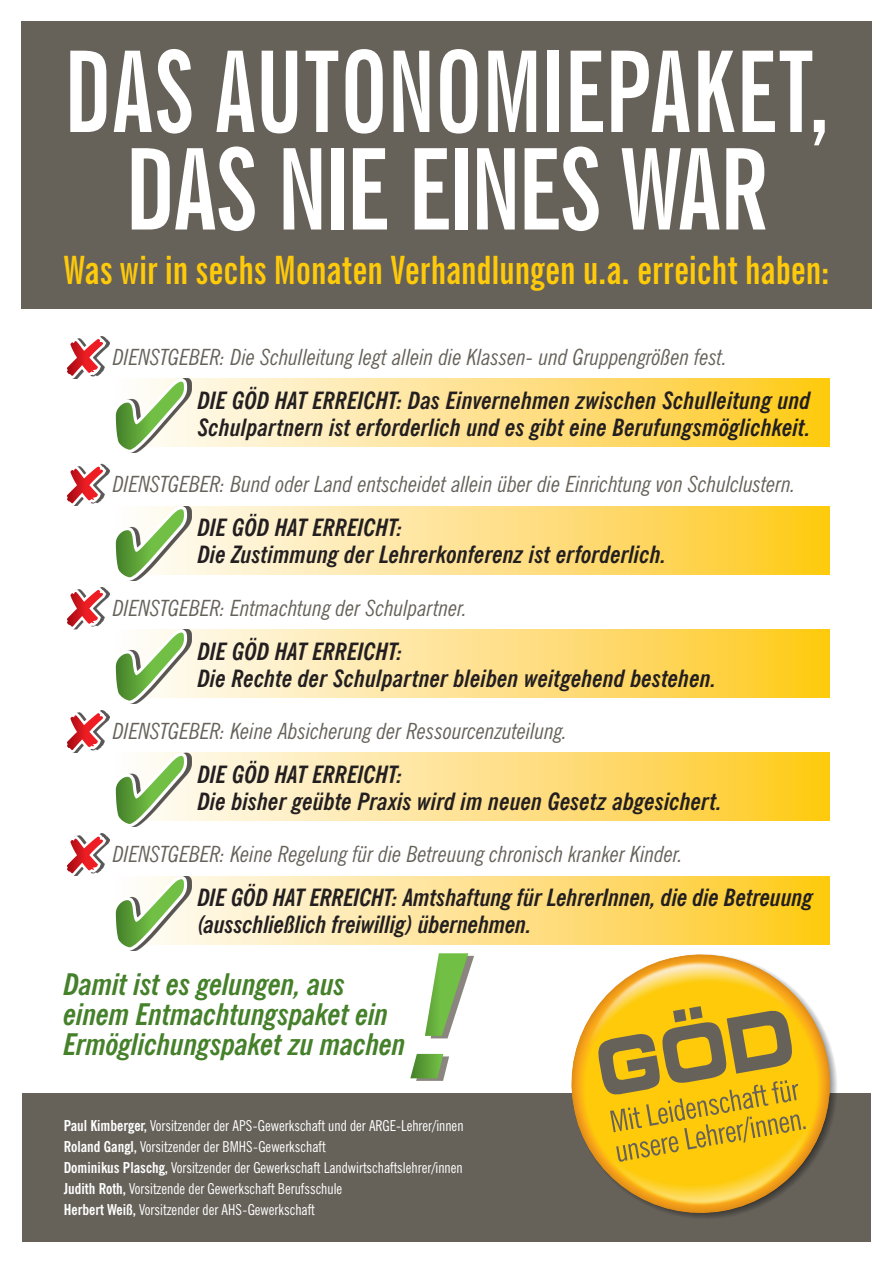
<style>
.page{position:relative;width:893px;height:1263px;background:#fff}
.page>*{position:absolute;margin:0;border:0;box-sizing:border-box;transform-origin:0 0}
.t1{font:700 extra-condensed 112.5px/97.5px "News Gothic BT";letter-spacing:-.01em;color:#fff;text-align:center;scale:.95 1}
.t2{font:700 extra-condensed 39px "News Gothic BT";color:#feca0a}
.t3{font:italic 700 condensed 30px/30px "News Gothic BT";letter-spacing:-.01em;color:#45802a}
.t4{font:italic 700 condensed 24px/27px "News Gothic BT";color:#231f20}
.t5{font:italic condensed 22.5px "News Gothic BT";color:#66625a}
.t6{font:condensed 15px/21px "News Gothic BT";color:#fff}
.s1{font-size:105px}
.s2{font-weight:700}
</style>
<div class="page">
<div style="left:21px;top:21px;width:851px;height:287px;background:#66625a"></div>
<div style="left:22px;top:1093px;width:849px;height:149px;background:#66625a"></div>
<svg style="left:192px;top:378px;width:637px;height:68px;background:#fedf83"></svg>
<img style="left:602px;top:1052px;width:235px;height:166px">
<img style="left:571px;top:954px;width:261px;height:214px">
<svg style="left:597px;top:1006px;width:209px;height:156px;background:#d1aa22"></svg>
<svg style="left:410px;top:953px;width:64px;height:128px"></svg>
<div style="left:117px;top:378px;width:75px;height:75px;background:#231f20;opacity:.75"></div>
<svg style="left:67px;top:336px;width:122px;height:117px"></svg>
<svg style="left:192px;top:506px;width:637px;height:68px;background:#fedf83"></svg>
<div style="left:117px;top:506px;width:75px;height:74px;background:#231f20;opacity:.75"></div>
<svg style="left:192px;top:629px;width:637px;height:68px;background:#fedf83"></svg>
<div style="left:117px;top:629px;width:75px;height:75px;background:#231f20;opacity:.75"></div>
<svg style="left:192px;top:753px;width:637px;height:68px;background:#fedf83"></svg>
<div style="left:117px;top:753px;width:75px;height:74px;background:#231f20;opacity:.75"></div>
<svg style="left:192px;top:876px;width:637px;height:68px;background:#fedf83"></svg>
<div style="left:117px;top:876px;width:75px;height:74px;background:#231f20;opacity:.75"></div>
<svg style="left:67px;top:463px;width:122px;height:488px"></svg>
<h1 class="t1" style="left:64px;top:42px;width:807px">DAS AUTONOMIEPAKET<span class="s1">,<br></span>DAS NIE EINES WAR</h1>
<h2 class="t2" style="left:64px;top:246px;width:767px">Was wir in sechs Monaten Verhandlungen u.a. erreicht haben:</h2>
<p class="t5" style="left:113px;top:343px;width:616px">DIENSTGEBER: Die Schulleitung legt allein die Klassen- und Gruppengrößen fest.</p>
<p class="t4" style="left:198px;top:386px;width:614px">DIE GÖD HAT ERREICHT: Das Einvernehmen zwischen Schulleitung und<br>Schulpartnern ist erforderlich und es gibt eine Berufungsmöglichkeit.</p>
<p class="t5" style="left:113px;top:471px;width:685px">DIENSTGEBER: Bund oder Land entscheidet allein über die Einrichtung von Schulclustern.</p>
<p class="t4" style="left:198px;top:514px;width:470px">DIE GÖD HAT ERREICHT:<br>Die Zustimmung der Lehrerkonferenz ist erforderlich.</p>
<p class="t5" style="left:113px;top:594px;width:356px">DIENSTGEBER: Entmachtung der Schulpartner.</p>
<p class="t4" style="left:198px;top:637px;width:520px">DIE GÖD HAT ERREICHT:<br>Die Rechte der Schulpartner bleiben weitgehend bestehen.</p>
<p class="t5" style="left:113px;top:717px;width:456px">DIENSTGEBER: Keine Absicherung der Ressourcenzuteilung.</p>
<p class="t4" style="left:198px;top:761px;width:526px">DIE GÖD HAT ERREICHT:<br>Die bisher geübte Praxis wird im neuen Gesetz abgesichert.</p>
<p class="t5" style="left:113px;top:841px;width:572px">DIENSTGEBER: Keine Regelung für die Betreuung chronisch kranker Kinder.</p>
<p class="t4" style="left:198px;top:884px;width:617px">DIE GÖD HAT ERREICHT: Amtshaftung für LehrerInnen, die die Betreuung (ausschließlich freiwillig) übernehmen.</p>
<p class="t3" style="left:64px;top:969px;width:344px">Damit ist es gelungen, aus einem Entmachtungspaket ein<br>Ermöglichungspaket zu machen</p>
<p class="t6" style="left:64px;top:1115px;width:401px"><span class="s2">Paul Kimberger,</span> Vorsitzender der APS-Gewerkschaft und der ARGE-Lehrer/innen <span class="s2">Roland Gangl,</span> Vorsitzender der BMHS-Gewerkschaft<br><span class="s2">Dominikus Plaschg,</span> Vorsitzender der Gewerkschaft Landwirtschaftslehrer/innen <span class="s2">Judith Roth,</span> Vorsitzende der Gewerkschaft Berufsschule<br><span class="s2">Herbert Weiß,</span> Vorsitzender der AHS-Gewerkschaft</p>
</div>
